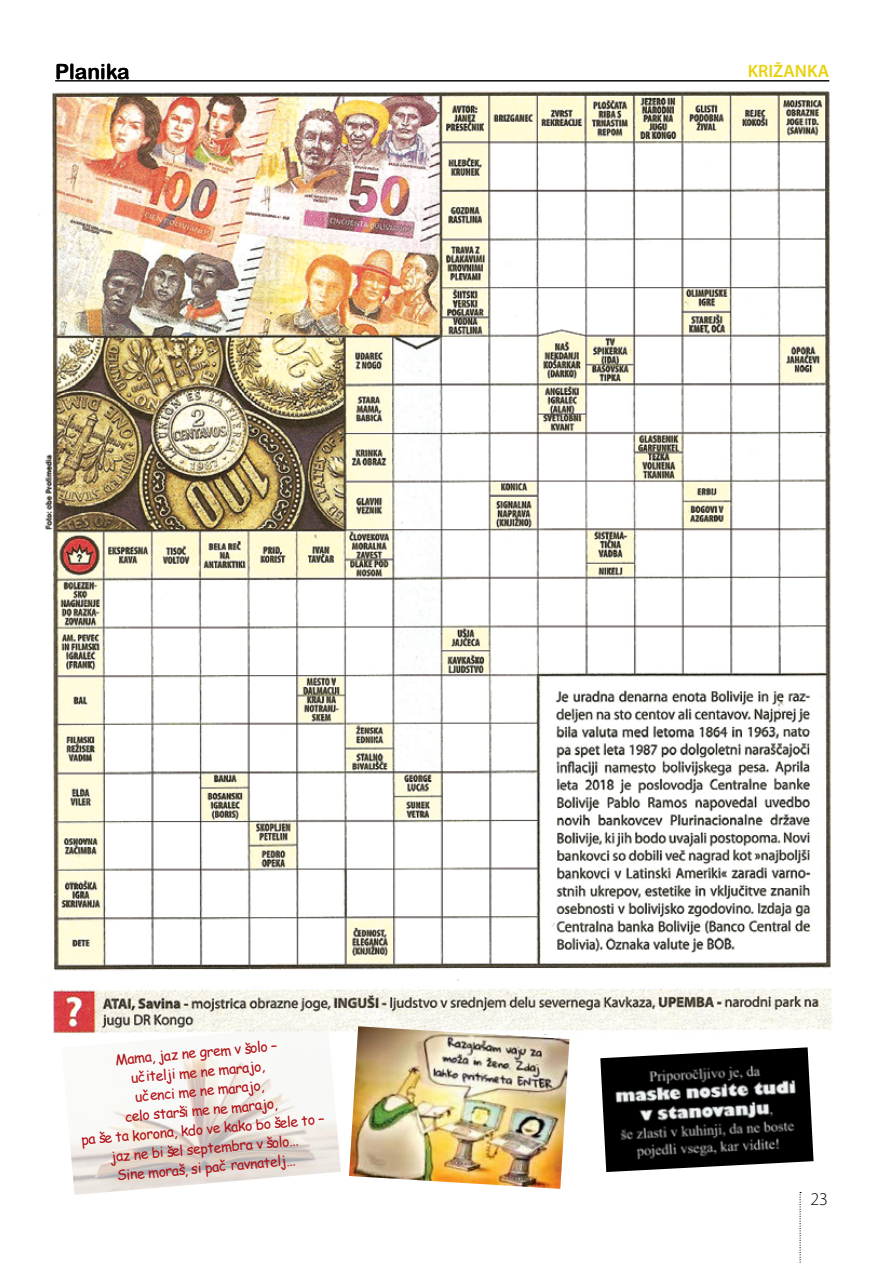
<style>
.page{position:relative;width:893px;height:1263px;background:#fff}
.page>*{position:absolute;margin:0;border:0;box-sizing:border-box;transform-origin:0 0}
.t1{font:21px "Arial Rounded MT Bold";color:#000}
.t2{font:600 18px "Myriad Pro";color:#e9d110}
.t3{font:300 18px "Myriad Pro";color:#000}
.t4{font:14.1px/19.2px "Comic Sans MS";color:#b11116;text-align:center}
</style>
<div class="page">
<svg style="left:799px;top:1192px;width:2px;height:71px"></svg>
<hr style="left:55px;top:81px;width:774px;height:1px;background:#000">
<img style="left:38px;top:91px;width:795px;height:942px">
<img style="left:62px;top:1024px;width:279px;height:171px">
<img style="left:600px;top:1047px;width:214px;height:125px">
<img style="left:349px;top:1026px;width:220px;height:163px">
<h1 class="t1" style="left:55px;top:59px;width:76px">Planika</h1>
<p class="t2" style="left:748px;top:59px;width:83px">KRIŽANKA</p>
<p class="t4" style="left:74px;top:1053px;width:246px;rotate:-5deg">Mama, jaz ne grem v šolo –<br>učitelji me ne marajo,<br>učenci me ne marajo,<br>celo starši me ne marajo,<br>pa še ta korona, kdo ve kako bo šele to – jaz ne bi šel septembra v šolo…<br>Sine moraš, si pač ravnatelj…</p>
<p class="t3" style="left:810px;top:1189px;width:19px">23</p>
</div>
